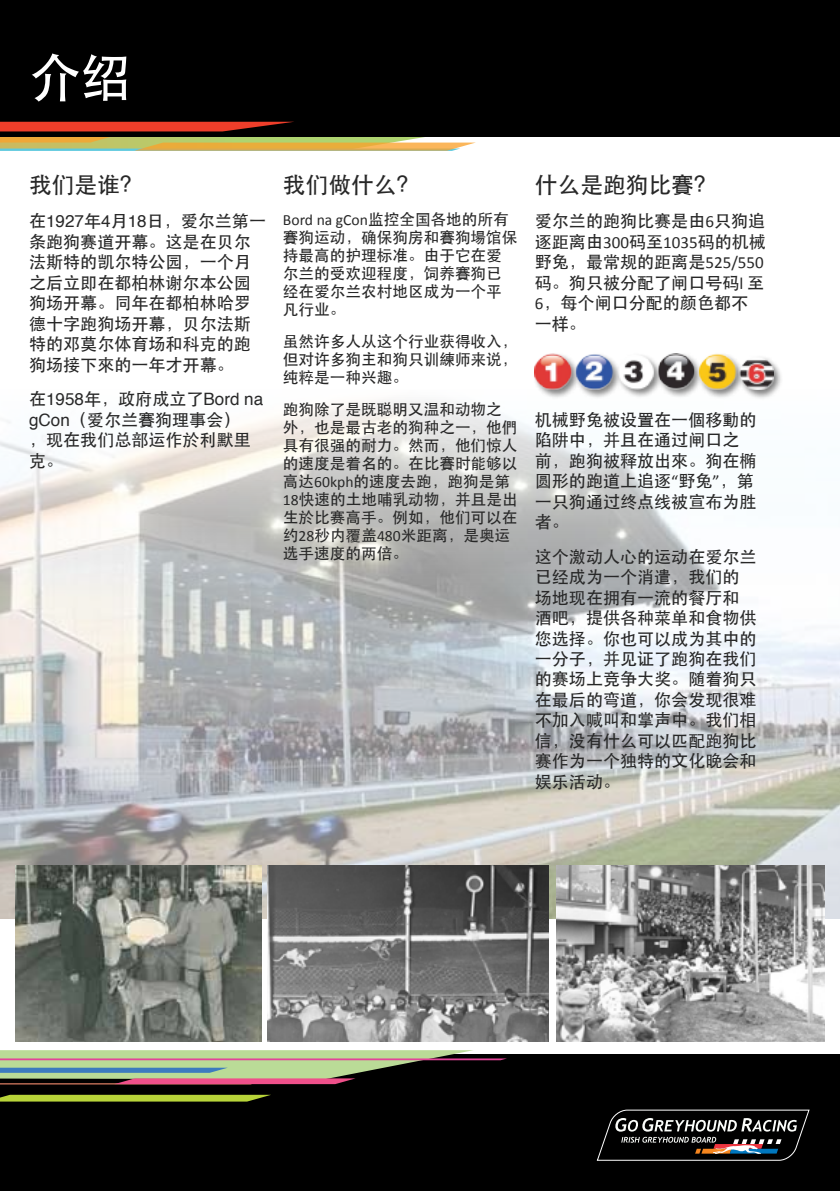
<style>
.page{position:relative;width:840px;height:1191px;background:#fff}
.page>*{position:absolute;margin:0;border:0;box-sizing:border-box;transform-origin:0 0}
.t1{font:51.2px "ST Heiti";color:#fff}
.t2{font:22.8px "ST Heiti";color:#282828}
.t3{font:17px/20.4px "ST Heiti";color:#282828}
.t4{font:17px "Helvetica";color:#282828}
.t5{font:15.6px/18px "ST Heiti";color:#282828}
.t6{font:15.6px "Calibri";color:#282828}
.s1{font-family:"Helvetica"}
.s2{font-family:"ST Heiti"}
.s3{font-family:"Calibri"}
</style>
<div class="page">
<img style="left:0;top:401px;width:839px;height:517px">
<div style="left:0;top:1054px;width:839px;height:137px;background:#000"></div>
<div style="left:0;top:0;width:839px;height:137px;background:#000"></div>
<svg style="left:0;top:1094px;width:271px;height:7px;background:#9ab22f"></svg>
<svg style="left:0;top:1050px;width:506px;height:34px"></svg>
<svg style="left:0;top:122px;width:476px;height:29px"></svg>
<svg style="left:596px;top:1109px;width:213px;height:52px"></svg>
<img style="left:556px;top:865px;width:268px;height:176px">
<img style="left:267px;top:865px;width:281px;height:176px">
<img style="left:15px;top:865px;width:246px;height:176px">
<div style="left:533px;top:352px;width:250px;height:48px;background:#000;opacity:.5"></div>
<img style="left:534px;top:353px;width:238px;height:37px">
<h1 class="t1" style="left:29px;top:52px;width:104px">介绍</h1>
<h2 class="t2" style="left:29px;top:173px;width:115px">我们是谁？</h2>
<p class="t3" style="left:29px;top:211px;width:238px">在<span class="s1">1927</span>年<span class="s1">4</span>月<span class="s1">18</span>日，爱尔兰第一条跑狗赛道开幕。这是在贝尔法斯特的凯尔特公园，一个月之后立即在都柏林谢尔本公园狗场开幕。同年在都柏林哈罗德十字跑狗场开幕，贝尔法斯特的邓莫尔体育场和科克的跑狗场接下來的一年才开幕。</p>
<p class="t4" style="left:29px;top:386px;width:235px"><span class="s2">在</span>1958<span class="s2">年，政府成立了</span>Bord na</p>
<p class="t3" style="left:29px;top:409px;width:223px"><span class="s1">gCon</span>（爱尔兰賽狗理事会），现在我们总部运作於利默里克。</p>
<h2 class="t2" style="left:283px;top:173px;width:138px">我们做什么？</h2>
<p class="t6" style="left:283px;top:210px;width:227px">Bord na gCon<span class="s2">监控全国各地的所有</span></p>
<p class="t5" style="left:283px;top:228px;width:236px">賽狗运动，确保狗房和賽狗場馆保持最高的护理标准。由于它在爱尔兰的受欢迎程度，饲养賽狗已经在爱尔兰农村地区成为一个平凡行业。</p>
<p class="t5" style="left:283px;top:332px;width:236px;text-align:justify">虽然许多人从这个行业获得收入，但对许多狗主和狗只训練师来说，纯粹是一种兴趣。</p>
<p class="t5" style="left:283px;top:400px;width:236px">跑狗除了是既聪明又温和动物之外，也是最古老的狗种之一，他們具有很强的耐力。然而，他们惊人的速度是着名的。在比賽时能够以高达<span class="s3">60kph</span>的速度去跑，跑狗是第<br><span class="s3">18</span>快速的土地哺乳动物，并且是出生於比赛高手。例如，他们可以在约<span class="s3">28</span>秒内覆盖<span class="s3">480</span>米距离，是奥运选手速度的两倍。</p>
<h2 class="t2" style="left:534px;top:173px;width:183px">什么是跑狗比賽？</h2>
<p class="t3" style="left:534px;top:211px;width:232px">爱尔兰的跑狗比赛是由<span class="s3">6</span>只狗追逐距离由<span class="s3">300</span>码至<span class="s3">1035</span>码的机械野兔，最常规的距离是<span class="s3">525/550</span>码。狗只被分配了闸口号码<span class="s3">l</span> 至<br><span class="s3">6</span>，每个闸口分配的颜色都不一样。</p>
<p class="t3" style="left:534px;top:409px;width:223px">机械野兔被设置在一個移動的陷阱中，并且在通过闸口之前，跑狗被释放出來。狗在椭圆形的跑道上追逐<span class="s3">“</span>野兔<span class="s3">”</span>，第一只狗通过终点线被宣布为胜者。</p>
<p class="t3" style="left:534px;top:546px;width:223px">这个激动人心的运动在爱尔兰已经成为一个消遣，我们的场地现在拥有一流的餐厅和酒吧，提供各种菜单和食物供您选择。你也可以成为其中的一分子，并见证了跑狗在我们的赛场上竞争大奖。随着狗只在最后的弯道，你会发现很难不加入喊叫和掌声中。我们相信，没有什么可以匹配跑狗比赛作为一个独特的文化晚会和娱乐活动。</p>
</div>
